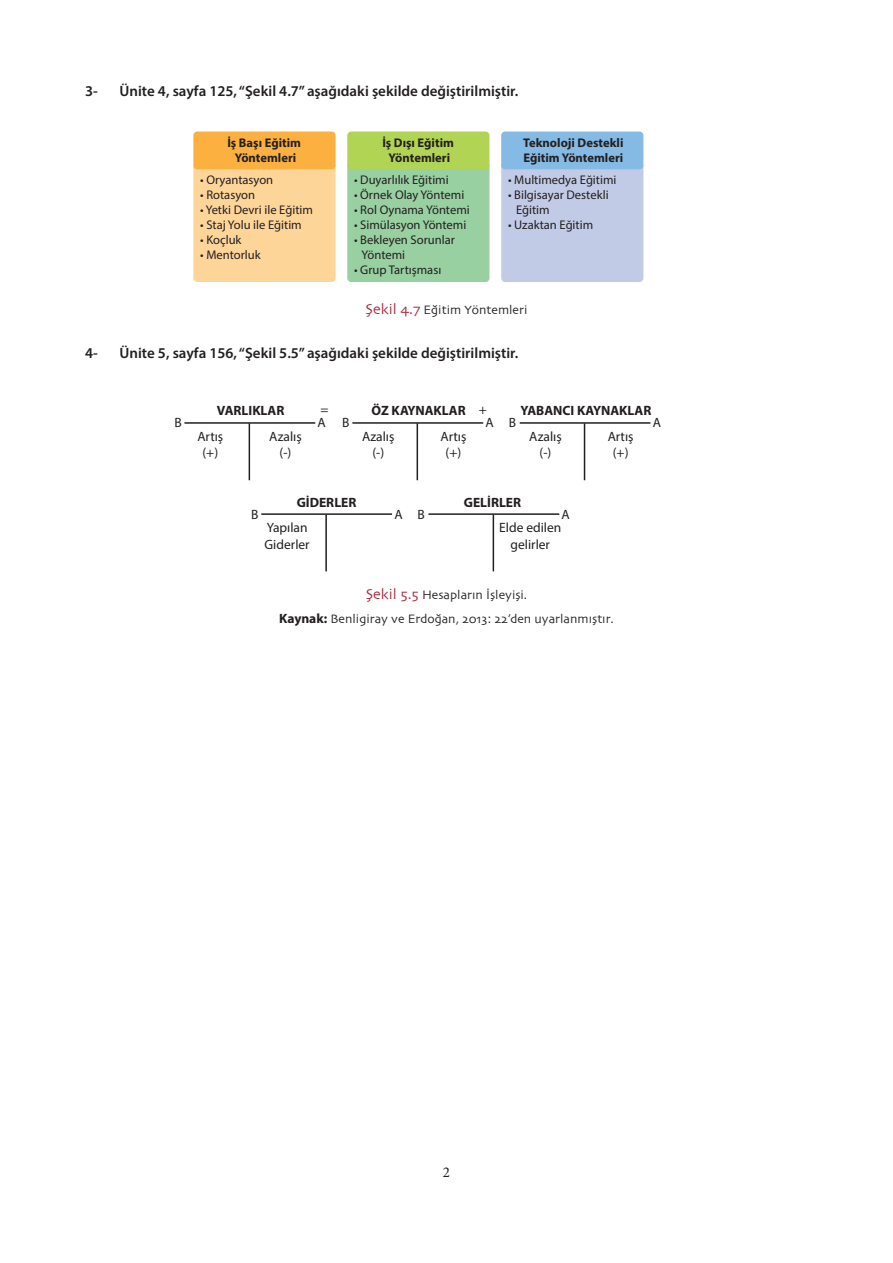
<style>
.page{position:relative;width:893px;height:1263px;background:#fff}
.page>*{position:absolute;margin:0;border:0;box-sizing:border-box;transform-origin:0 0}
.t1{font:600 15px "Myriad Pro";color:#231f20}
.t2{font:15px "Minion Pro";color:#231f20}
.t3{font:13.5px/16.2px "Myriad Pro";color:#231f20;text-align:center}
.t4{font:700 13.5px/25.8px "Myriad Pro";color:#231f20}
.GÖRSEL_YAZISI{font:12.75px "Skia";color:#231f20}
.t5{font:12.6px/15.1px "Myriad Pro";color:#231f20}
.t6{font:700 12.6px/15.1px "Myriad Pro";color:#231f20;text-align:center}
.s1{font-size:15px;color:#a52a3a}
.s2{font-weight:400}
.s3{font-family:"Myriad Pro";font-weight:700;font-size:13.5px}
</style>
<div class="page">
<div style="left:193px;top:162px;width:143px;height:120px;background:#fed599;border-radius:4px"></div>
<div style="left:193px;top:132px;width:143px;height:37px;background:#fbb03f;border-radius:4px"></div>
<div style="left:347px;top:162px;width:142px;height:120px;background:#98d0a1;border-radius:4px"></div>
<div style="left:347px;top:132px;width:142px;height:37px;background:#b2d454;border-radius:4px"></div>
<div style="left:501px;top:162px;width:142px;height:120px;background:#c2cbe6;border-radius:4px"></div>
<div style="left:501px;top:132px;width:142px;height:37px;background:#85bae4;border-radius:4px"></div>
<hr style="left:184px;top:422px;width:131px;height:2px;background:#231f20">
<hr style="left:249px;top:423px;width:1px;height:57px;background:#231f20">
<hr style="left:352px;top:422px;width:131px;height:2px;background:#231f20">
<hr style="left:417px;top:423px;width:1px;height:57px;background:#231f20">
<hr style="left:520px;top:422px;width:130px;height:2px;background:#231f20">
<hr style="left:584px;top:423px;width:1px;height:57px;background:#231f20">
<hr style="left:261px;top:513px;width:131px;height:2px;background:#231f20">
<hr style="left:325px;top:514px;width:2px;height:57px;background:#231f20">
<hr style="left:428px;top:513px;width:131px;height:2px;background:#231f20">
<hr style="left:493px;top:514px;width:1px;height:57px;background:#231f20">
<p class="t1" style="left:85px;top:82px;width:14px">3-</p>
<p class="t1" style="left:120px;top:82px;width:400px">Ünite 4, sayfa 125, “Şekil 4.7” aşağıdaki şekilde değiştirilmiştir.</p>
<p class="t6" style="left:227px;top:135px;width:75px">İş Başı Eğitim<br>Yöntemleri</p>
<p class="t5" style="left:200px;top:172px;width:75px">• Oryantasyon</p>
<p class="t5" style="left:200px;top:187px;width:56px">• Rotasyon</p>
<p class="t5" style="left:200px;top:202px;width:114px">• Yetki Devri ile Eğitim</p>
<p class="t5" style="left:200px;top:217px;width:103px">• Staj Yolu ile Eğitim</p>
<p class="t5" style="left:200px;top:232px;width:43px">• Koçluk</p>
<p class="t5" style="left:200px;top:247px;width:62px">• Mentorluk</p>
<p class="t6" style="left:382px;top:135px;width:73px">İş Dışı Eğitim<br>Yöntemleri</p>
<p class="t5" style="left:354px;top:172px;width:96px">• Duyarlılık Eğitimi</p>
<p class="t5" style="left:354px;top:187px;width:112px">• Örnek Olay Yöntemi</p>
<p class="t5" style="left:354px;top:202px;width:117px">• Rol Oynama Yöntemi</p>
<p class="t5" style="left:354px;top:217px;width:114px">• Simülasyon Yöntemi</p>
<p class="t5" style="left:361px;top:232px;width:95px;text-indent:-7px">• Bekleyen Sorunlar<br>Yöntemi</p>
<p class="t5" style="left:354px;top:262px;width:89px">• Grup Tartışması</p>
<p class="t6" style="left:523px;top:135px;width:102px;text-align:left">Teknoloji Destekli<br>Eğitim Yöntemleri</p>
<p class="t5" style="left:508px;top:172px;width:110px">• Multimedya Eğitimi</p>
<p class="t5" style="left:516px;top:187px;width:94px;text-indent:-8px">• Bilgisayar Destekli<br>Eğitim</p>
<p class="t5" style="left:508px;top:217px;width:87px">• Uzaktan Eğitim</p>
<p class="GÖRSEL_YAZISI" style="left:366px;top:303px;width:163px"><span class="s1">Şekil 4.7</span> Eğitim Yöntemleri</p>
<p class="t1" style="left:85px;top:343px;width:14px">4-</p>
<p class="t1" style="left:120px;top:343px;width:400px">Ünite 5, sayfa 156, “Şekil 5.5” aşağıdaki şekilde değiştirilmiştir.</p>
<p class="t4" style="left:217px;top:398px;width:69px">VARLIKLAR</p>
<p class="t3" style="left:320px;top:401px;width:10px">=</p>
<p class="t3" style="left:269px;top:428px;width:34px">Azalış (-)</p>
<p class="t3" style="left:174px;top:415px;width:9px">B</p>
<p class="t3" style="left:318px;top:415px;width:10px">A</p>
<p class="t3" style="left:197px;top:428px;width:27px">Artış (+)</p>
<p class="t4" style="left:440px;top:398px;width:48px;text-indent:-69px">ÖZ KAYNAKLAR <span class="s2">+<br>Artış</span></p>
<p class="t3" style="left:446px;top:445px;width:17px">(+)</p>
<p class="t4" style="left:608px;top:398px;width:45px;text-indent:-87px">YABANCI KAYNAKLAR<br><span class="s2">Artış</span></p>
<p class="t3" style="left:613px;top:445px;width:17px">(+)</p>
<p class="t3" style="left:342px;top:415px;width:9px">B</p>
<p class="t3" style="left:485px;top:415px;width:32px">A B</p>
<p class="t3" style="left:653px;top:415px;width:10px">A</p>
<p class="t3" style="left:362px;top:428px;width:34px">Azalış (-)</p>
<p class="t3" style="left:529px;top:428px;width:34px">Azalış (-)</p>
<p class="t4" style="left:297px;top:489px;width:61px">GİDERLER</p>
<p class="t4" style="left:464px;top:489px;width:59px">GELİRLER</p>
<p class="t3" style="left:251px;top:506px;width:9px">B</p>
<p class="t3" style="left:394px;top:506px;width:32px">A B</p>
<p class="t3" style="left:562px;top:506px;width:10px">A</p>
<p class="t3" style="left:265px;top:520px;width:47px;text-align:left">Yapılan<br>Giderler</p>
<p class="t3" style="left:499px;top:520px;width:64px">Elde edilen gelirler</p>
<p class="GÖRSEL_YAZISI" style="left:366px;top:588px;width:163px"><span class="s1">Şekil 5.5</span> Hesapların İşleyişi.</p>
<p class="GÖRSEL_YAZISI" style="left:279px;top:611px;width:336px"><span class="s3">Kaynak:</span> Benligiray ve Erdoğan, 2013: 22’den uyarlanmıştır.</p>
<p class="t2" style="left:443px;top:1162px;width:9px">2</p>
</div>
